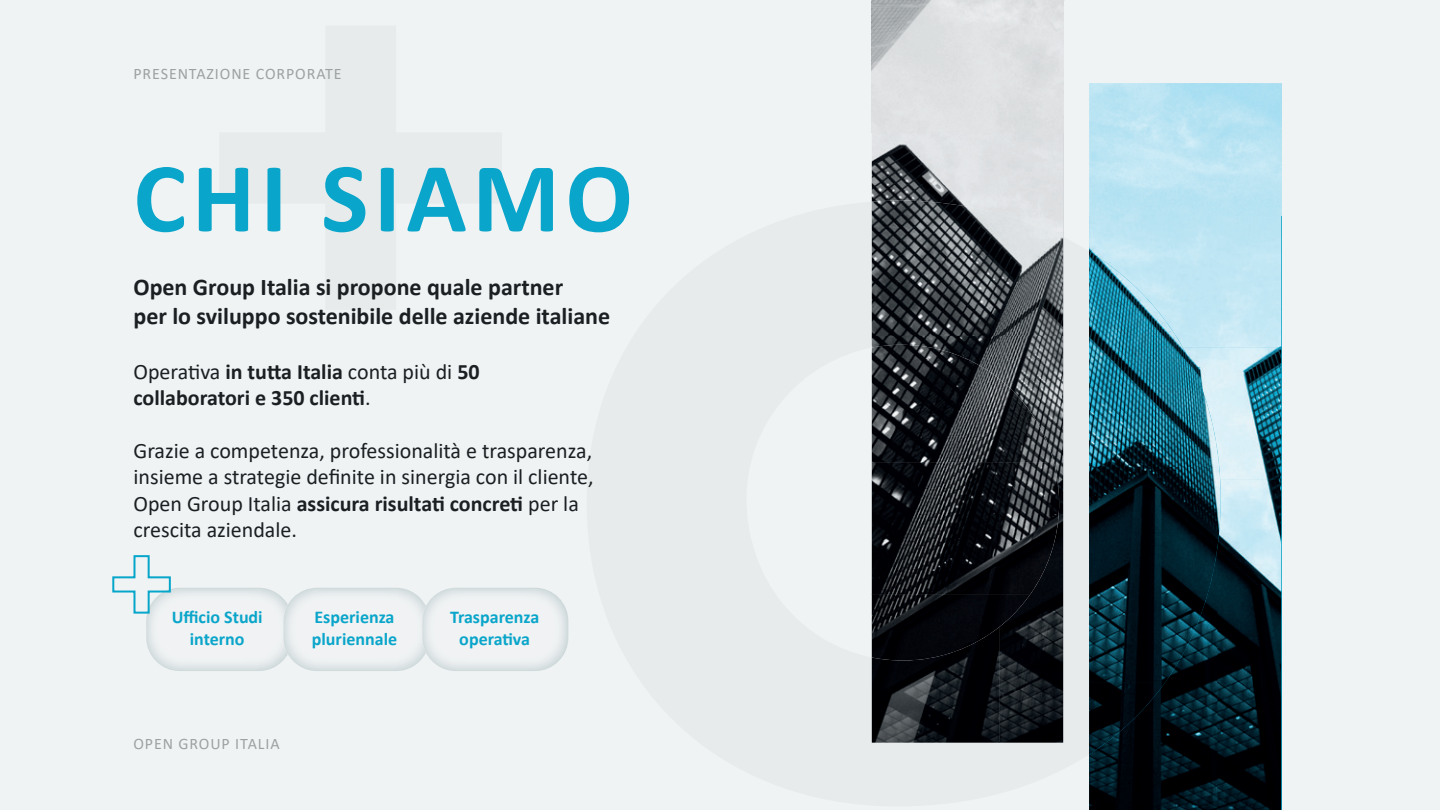
<style>
.page{position:relative;width:1440px;height:810px;background:#fff}
.page>*{position:absolute;margin:0;border:0;box-sizing:border-box;transform-origin:0 0}
.t1{font:700 100px "Calibri";letter-spacing:.055em;color:#09a5ca}
.t2{font:700 24px/28.8px "Calibri";color:#1b1f22}
.t3{font:22px/26.4px "Calibri";color:#1b1f22}
.t4{font:700 22px/26.4px "Calibri";color:#1b1f22}
.t5{font:700 18px/21.6px "Calibri";color:#09a5ca;text-align:center}
.t6{font:16px "Calibri";letter-spacing:.055em;color:#9ca1a2}
.s1{font-weight:400}
.s2{font-weight:700}
</style>
<div class="page">
<div style="left:0;top:1px;width:1440px;height:809px;background:#f0f3f4"></div>
<img style="left:872px;top:0;width:191px;height:200px">
<img style="left:872px;top:404px;width:127px;height:58px">
<img style="left:872px;top:462px;width:127px;height:132px">
<img style="left:872px;top:594px;width:127px;height:32px">
<img style="left:872px;top:200px;width:191px;height:204px">
<img style="left:999px;top:403px;width:64px;height:339px">
<img style="left:872px;top:626px;width:128px;height:116px">
<img style="left:1089px;top:83px;width:192px;height:264px">
<img style="left:1219px;top:347px;width:62px;height:132px">
<img style="left:1217px;top:479px;width:64px;height:331px">
<img style="left:1153px;top:683px;width:64px;height:127px">
<img style="left:1089px;top:754px;width:64px;height:56px">
<img style="left:1089px;top:251px;width:130px;height:216px">
<img style="left:1089px;top:467px;width:132px;height:216px">
<img style="left:1089px;top:682px;width:76px;height:72px">
<img style="left:146px;top:588px;width:138px;height:83px">
<img style="left:284px;top:588px;width:138px;height:83px">
<img style="left:422px;top:588px;width:146px;height:83px">
<svg style="left:112px;top:555px;width:60px;height:59px"></svg>
<p class="t6" style="left:133px;top:62px;width:210px">PRESENTAZIONE CORPORATE</p>
<h1 class="t1" style="left:133px;top:127px;width:501px">CHI SIAMO</h1>
<p class="t2" style="left:133px;top:272px;width:478px">Open Group Italia si propone quale partner<br>per lo sviluppo sostenibile delle aziende italiane</p>
<p class="t4" style="left:133px;top:358px;width:348px"><span class="s1">Operativa</span> in tutta Italia <span class="s1">conta più di</span> 50 collaboratori e 350 clienti<span class="s1">.</span></p>
<p class="t3" style="left:133px;top:437px;width:462px">Grazie a competenza, professionalità e trasparenza, insieme a strategie definite in sinergia con il cliente, Open Group Italia <span class="s2">assicura risultati concreti</span> per la crescita aziendale.</p>
<p class="t5" style="left:172px;top:606px;width:93px">Ufficio Studi interno</p>
<p class="t5" style="left:312px;top:606px;width:87px;text-align:left">Esperienza pluriennale</p>
<p class="t5" style="left:450px;top:606px;width:91px">Trasparenza operativa</p>
<p class="t6" style="left:133px;top:732px;width:148px">OPEN GROUP ITALIA</p>
</div>
